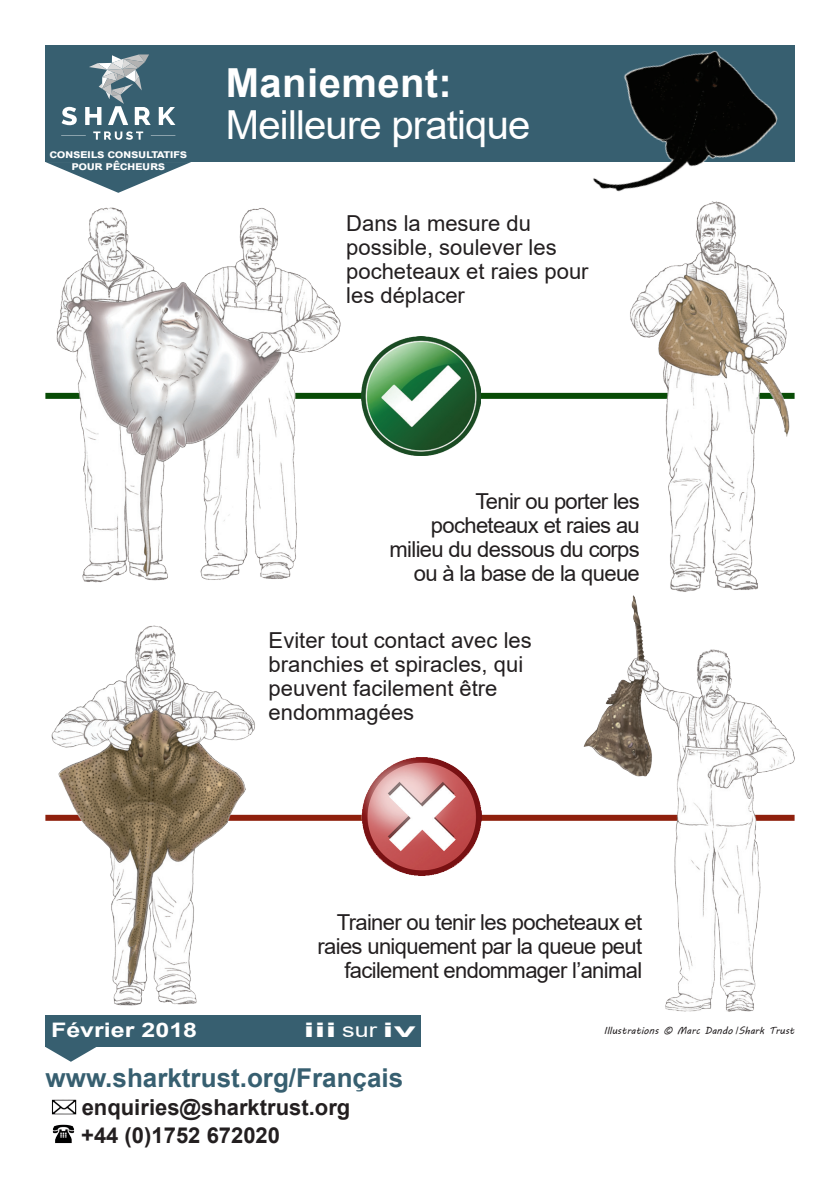
<style>
.page{position:relative;width:840px;height:1191px;background:#fff}
.page>*{position:absolute;margin:0;border:0;box-sizing:border-box;transform-origin:0 0}
.t1{font:40px "Arial";letter-spacing:-.02em;color:#fff}
.t2{font:700 40px "Arial";letter-spacing:.01em;color:#fff}
.t3{font:700 26px "Arial";color:#375f70}
.t4{font:22px/24px "Arial";letter-spacing:-.03em;color:#231f20;text-align:right}
.t5{font:22px/24px "Arial";color:#231f20}
.t6{font:700 22px/28px "Arial";color:#231f20}
.t7{font:700 20px "Arial";color:#fff;scale:1.25 1}
.t8{font:700 20px "Arial";color:#fff;scale:2 1}
.t9{font:700 12px/12px "Arial";letter-spacing:-.03em;color:#fff;text-align:center;scale:1.1 1}
.t10{font:10px "MV Boli";color:#231f20}
.s1{font-weight:400}
.s2{font-family:"Arial"}
</style>
<div class="page">
<div style="left:45px;top:45px;width:749px;height:117px;background:#375f70"></div>
<svg style="left:45px;top:162px;width:146px;height:31px"></svg>
<svg style="left:93px;top:131px;width:50px;height:9px"></svg>
<svg style="left:61px;top:135px;width:25px;height:1px"></svg>
<svg style="left:151px;top:135px;width:24px;height:1px"></svg>
<svg style="left:61px;top:107px;width:16px;height:18px"></svg>
<svg style="left:159px;top:107px;width:16px;height:18px"></svg>
<svg style="left:85px;top:54px;width:66px;height:71px"></svg>
<img style="left:593px;top:50px;width:185px;height:142px">
<img style="left:52px;top:1124px;width:23px;height:20px">
<img style="left:51px;top:1099px;width:25px;height:15px">
<svg style="left:45px;top:1047px;width:51px;height:14px"></svg>
<div style="left:45px;top:1015px;width:375px;height:32px;background:#375f70"></div>
<div style="left:45px;top:815px;width:749px;height:6px;background:#8f200d"></div>
<img style="left:360px;top:757px;width:121px;height:119px">
<div style="left:45px;top:393px;width:749px;height:6px;background:#084c06"></div>
<img style="left:361px;top:336px;width:119px;height:119px">
<img style="left:45px;top:207px;width:302px;height:376px">
<img style="left:48px;top:625px;width:209px;height:381px">
<img style="left:627px;top:201px;width:167px;height:390px">
<img style="left:580px;top:591px;width:215px;height:421px">
<p class="t9" style="left:49px;top:147px;width:127px">conseils consultatifs pour pêcheurs</p>
<h1 class="t2" style="left:226px;top:55px;width:227px">Maniement:</h1>
<h1 class="t1" style="left:226px;top:98px;width:306px">Meilleure pratique</h1>
<p class="t5" style="left:346px;top:211px;width:244px">Dans la mesure du possible, soulever les pocheteaux et raies pour les déplacer</p>
<p class="t4" style="left:389px;top:489px;width:252px">Tenir ou porter les pocheteaux et raies au milieu du dessous du corps ou à la base de la queue</p>
<p class="t5" style="left:268px;top:628px;width:264px">Eviter tout contact avec les branchies et spiracles, qui peuvent facilement être endommagées</p>
<p class="t4" style="left:317px;top:909px;width:326px">Trainer ou tenir les pocheteaux et raies uniquement par la queue peut facilement endommager l’animal</p>
<p class="t7" style="left:51px;top:1016px;width:118px">Février 2018</p>
<p class="t8" style="left:303px;top:1016px;width:58px">iii <span class="s1">sur</span> iv</p>
<p class="t10" style="left:603px;top:1023px;width:192px">Illustrations © Marc Dando <span class="s2">/</span>Shark Trust</p>
<p class="t3" style="left:45px;top:1059px;width:359px">www.sharktrust.org/Français</p>
<p class="t6" style="left:81px;top:1093px;width:270px">enquiries@sharktrust.org +44 (0)1752 672020</p>
</div>
